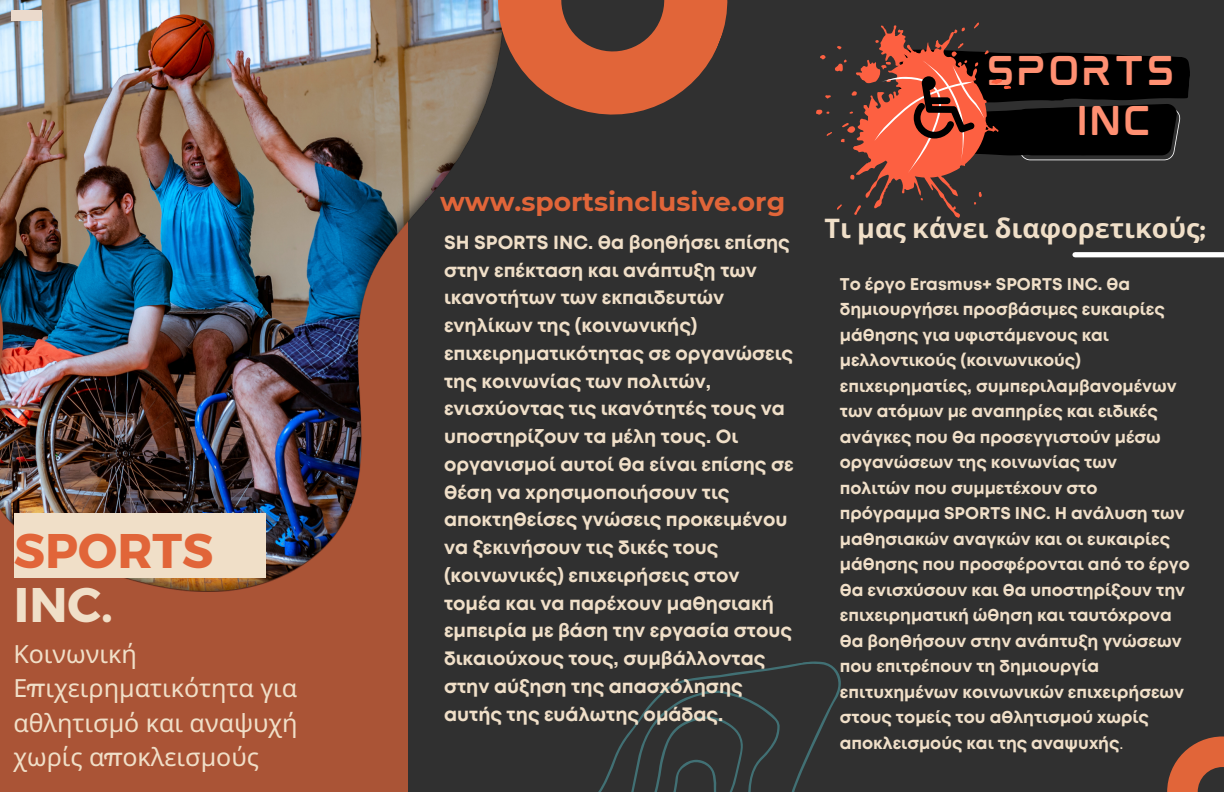
<style>
.page{position:relative;width:1224px;height:792px;background:#303030}
.page>*{position:absolute;margin:0;border:0;box-sizing:border-box;transform-origin:0 0}
.t1{font:700 48.6px "Montserrat";color:#e16539}
.t2{font:700 48.6px "Montserrat";color:#f0dfc8}
.t3{font:35.3px/50.2px "mokotoglitch";color:#ff9072}
.t4{font:700 27px "Noto Sans";color:#f0dfc8}
.t5{font:700 26.5px "Montserrat";color:#e16539}
.t6{font:25px/34.5px "Noto Sans";color:#f0dfc8}
.t7{font:700 19px/27.8px "Mont";color:#f0dfc8}
.t8{font:700 17px/25.5px "Mont";color:#f0dfc8}
.s1{font-family:"Montserrat"}
.s2{font-weight:400}
</style>
<div class="page">
<svg style="left:598px;top:661px;width:243px;height:131px"></svg>
<svg style="left:1167px;top:736px;width:57px;height:56px;fill:#e16539"></svg>
<div style="left:0;top:0;width:408px;height:792px;background:#aa5436"></div>
<div style="left:1075px;top:252px;width:149px;height:5px;background:#fff"></div>
<svg style="left:816px;top:23px;width:374px;height:195px"></svg>
<img style="left:0;top:0;width:483px;height:591px">
<div style="left:14px;top:513px;width:251px;height:65px;background:#f0dfc8"></div>
<svg style="left:483px;top:0;width:245px;height:115px"></svg>
<div style="left:11px;top:10px;width:30px;height:11px;background:#ebdacc"></div>
<h1 class="t1" style="left:14px;top:519px;width:201px">SPORTS</h1>
<h1 class="t2" style="left:14px;top:573px;width:101px">INC.</h1>
<h3 class="t6" style="left:13px;top:636px;width:286px">Κοινωνική<br>Ε<span class="s1">π</span>ιχειρηματικότητα για αθλητισμό και αναψυχή χωρίς α<span class="s1">π</span>οκλεισμούς</h3>
<h3 class="t5" style="left:440px;top:185px;width:347px">www.sportsinclusive.org</h3>
<p class="t7" style="left:444px;top:230px;width:351px">SΗ SPORTS INC. θα βοηθήσει επίσης στην επέκταση και ανάπτυξη των ικανοτήτων των εκπαιδευτών ενηλίκων της (κοινωνικής) επιχειρηματικότητας σε οργανώσεις της κοινωνίας των πολιτών, ενισχύοντας τις ικανότητές τους να υποστηρίζουν τα μέλη τους. Οι οργανισμοί αυτοί θα είναι επίσης σε θέση να χρησιμοποιήσουν τις αποκτηθείσες γνώσεις προκειμένου να ξεκινήσουν τις δικές τους (κοινωνικές) επιχειρήσεις στον τομέα και να παρέχουν μαθησιακή εμπειρία με βάση την εργασία στους δικαιούχους τους, συμβάλλοντας στην αύξηση της απασχόλησης αυτής της ευάλωτης ομάδας.</p>
<h2 class="t3" style="left:1077px;top:51px;width:101px;text-indent:-90px">SPORTS<br>INc</h2>
<h3 class="t4" style="left:824px;top:209px;width:383px">Τι μας κάνει διαφορετικούς<span class="s1">;</span></h3>
<p class="t8" style="left:840px;top:272px;width:352px">Το έργο Erasmus+ SPORTS INC. θα δημιουργήσει προσβάσιμες ευκαιρίες μάθησης για υφιστάμενους και μελλοντικούς (κοινωνικούς) επιχειρηματίες, συμπεριλαμβανομένων των ατόμων με αναπηρίες και ειδικές ανάγκες που θα προσεγγιστούν μέσω οργανώσεων της κοινωνίας των πολιτών που συμμετέχουν στο πρόγραμμα SPORTS INC. Η ανάλυση των μαθησιακών αναγκών και οι ευκαιρίες μάθησης που προσφέρονται από το έργο θα ενισχύσουν και θα υποστηρίξουν την επιχειρηματική ώθηση και ταυτόχρονα θα βοηθήσουν στην ανάπτυξη γνώσεων που επιτρέπουν τη δημιουργία επιτυχημένων κοινωνικών επιχειρήσεων στους τομείς του αθλητισμού χωρίς αποκλεισμούς και της αναψυχής<span class="s2">.</span></p>
</div>
